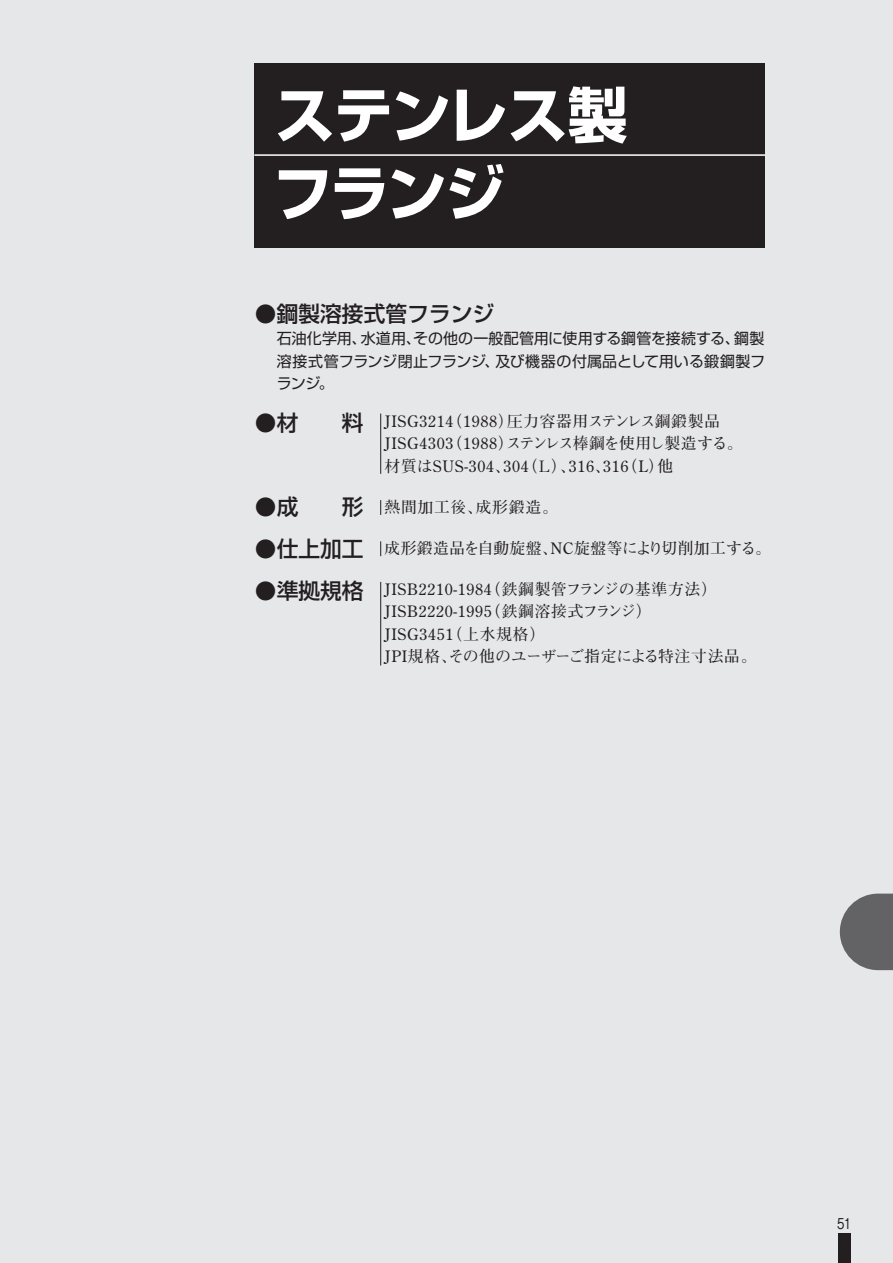
<style>
.page{position:relative;width:893px;height:1263px;background:#e6e7e9}
.page>*{position:absolute;margin:0;border:0;box-sizing:border-box;transform-origin:0 0}
.t1{font:700 60px/78px "Shin Go";letter-spacing:-.035em;color:#fff}
.t2{font:500 21.75px "Shin Go";color:#231f20}
.t3{font:700 15.75px/22.5px "Futo Min A101";letter-spacing:.05em;color:#231f20}
.t4{font:700 15.75px "Futo Min A101";letter-spacing:.03em;color:#231f20}
.t5{font:15px/22.5px "Shin Go";letter-spacing:.005em;color:#231f20;text-align:justify}
.t6{font:500 15px "Gothic BBB Pro";color:#231f20;scale:.77 1}
</style>
<div class="page">
<div style="left:838px;top:1234px;width:12px;height:29px;background:#231f20"></div>
<svg style="left:840px;top:893px;width:53px;height:77px"></svg>
<div style="left:254px;top:64px;width:511px;height:184px;background:#231f20"></div>
<hr style="left:254px;top:154px;width:511px;height:2px;background:#fff">
<hr style="left:380px;top:414px;width:1px;height:60px;background:#231f20">
<hr style="left:380px;top:582px;width:1px;height:83px;background:#231f20">
<svg style="left:380px;top:500px;width:1px;height:15px"></svg>
<svg style="left:380px;top:541px;width:1px;height:15px"></svg>
<h1 class="t1" style="left:273px;top:73px;width:356px">ステンレス製フランジ</h1>
<h2 class="t2" style="left:255px;top:299px;width:241px">●鋼製溶接式管フランジ</h2>
<p class="t5" style="left:277px;top:326px;width:490px">石油化学用、水道用、その他の一般配管用に使用する鋼管を接続する、鋼製溶接式管フランジ閉止フランジ、及び機器の付属品として用いる鍛鋼製フランジ。</p>
<h2 class="t2" style="left:255px;top:409px;width:132px">●材　　料　</h2>
<p class="t3" style="left:384px;top:410px;width:360px">JISG3214（1988）圧力容器用ステンレス鋼鍛製品<br>JISG4303（1988）ステンレス棒鋼を使用し製造する。材質はSUS-304、304（Ｌ）、316、316（L）他</p>
<h2 class="t2" style="left:255px;top:493px;width:110px">●成　　形</h2>
<h2 class="t2" style="left:255px;top:535px;width:110px">●仕上加工</h2>
<h2 class="t2" style="left:255px;top:577px;width:110px">●準拠規格</h2>
<p class="t3" style="left:384px;top:496px;width:175px">熱間加工後、成形鍛造。</p>
<p class="t4" style="left:384px;top:538px;width:388px">成形鍛造品を自動旋盤、NC旋盤等により切削加工する。</p>
<p class="t3" style="left:384px;top:578px;width:374px">JISB2210-1984（鉄鋼製管フランジの基準方法）<br>JISB2220-1995（鉄鋼溶接式フランジ）<br>JISG3451（上水規格）<br>JPI規格、その他のユーザーご指定による特注寸法品。</p>
<p class="t6" style="left:837px;top:1211px;width:20px">51</p>
</div>
